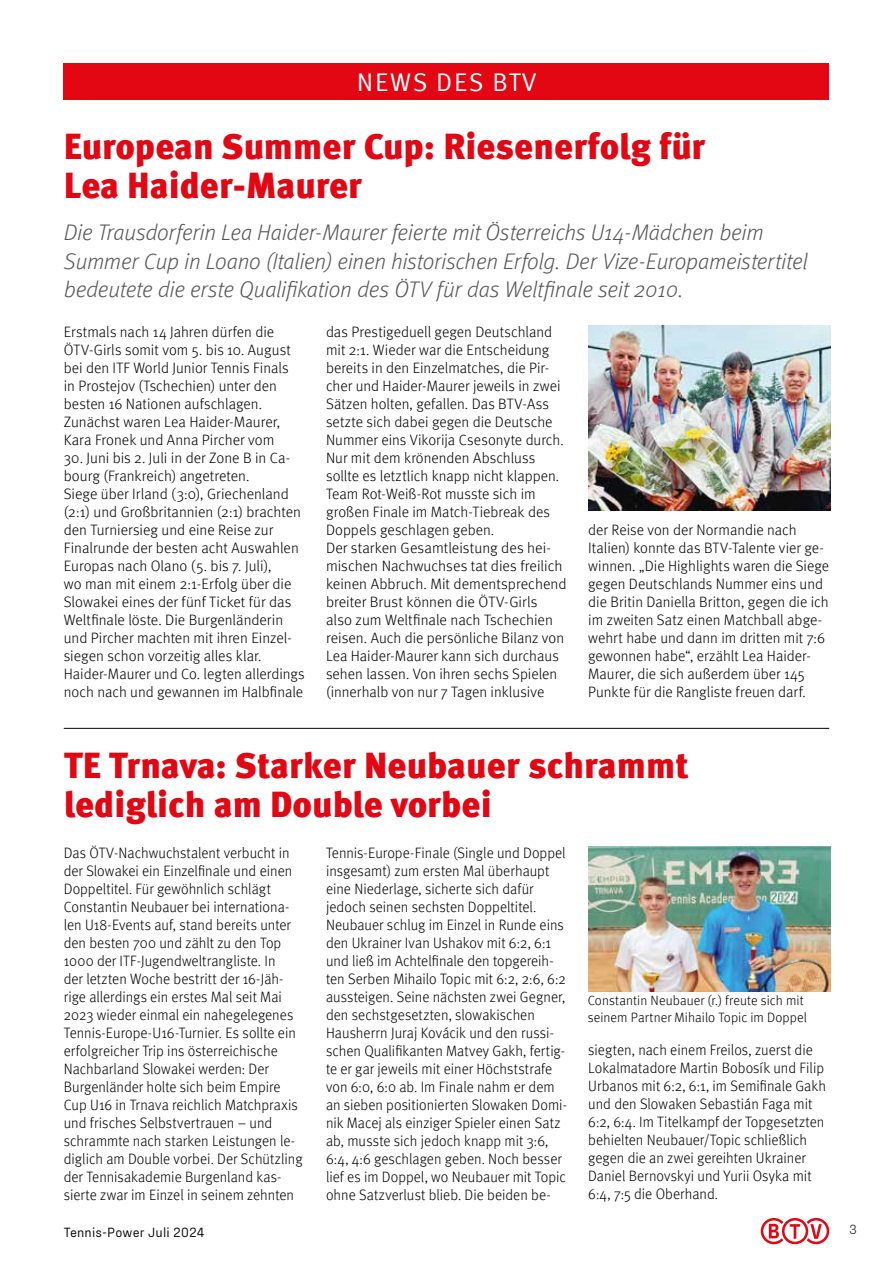
<style>
.page{position:relative;width:893px;height:1263px;background:#fff}
.page>*{position:absolute;margin:0;border:0;box-sizing:border-box;transform-origin:0 0}
.t1{font:900 36px/39px "Meta Pro";color:#e30613}
.t2{font:25.5px "Meta Pro";letter-spacing:.06em;color:#fff}
.t3{font:italic 300 22.5px/28.5px "Meta Pro";letter-spacing:-.01em;color:#575756}
.t4{font:300 15px/18px "Meta Pro";color:#000}
.t5{font:300 13.5px/16.5px "Meta Pro";letter-spacing:.005em;color:#000}
.t6{font:13.5px "Fraktion Sans";letter-spacing:.01em;color:#000}
.t7{font:13.5px "Fraktion Sans";color:#3c3c3b}
</style>
<div class="page">
<svg style="left:761px;top:1218px;width:68px;height:26px"></svg>
<hr style="left:64px;top:728px;width:765px;height:1px;background:#000">
<div style="left:64px;top:64px;width:765px;height:36px;background:#e30613"></div>
<img style="left:588px;top:325px;width:242px;height:186px">
<img style="left:588px;top:847px;width:242px;height:144px">
<h2 class="t2" style="left:357px;top:63px;width:181px">NEWS DES BTV</h2>
<h1 class="t1" style="left:64px;top:125px;width:643px">European Summer Cup: Riesenerfolg für<br>Lea Haider-Maurer</h1>
<p class="t3" style="left:64px;top:217px;width:745px">Die Trausdorferin Lea Haider-Maurer feierte mit Österreichs U14-Mädchen beim<br>Summer Cup in Loano (Italien) einen historischen Erfolg. Der Vize-Europameistertitel bedeutete die erste Qualifikation des ÖTV für das Weltfinale seit 2010.</p>
<p class="t4" style="left:64px;top:322px;width:229px">Erstmals nach 14 Jahren dürfen die ÖTV-Girls somit vom 5. bis 10. August bei den ITF World Junior Tennis Finals in Prostejov (Tschechien) unter den besten 16 Nationen aufschlagen.<br>Zunächst waren Lea Haider-Maurer, Kara Fronek und Anna Pircher vom</p>
<p class="t4" style="left:64px;top:448px;width:242px">30. Juni bis 2. Juli in der Zone B in Ca&shy;bourg (Frankreich) angetreten.<br>Siege über Irland (3:0), Griechenland (2:1) und Großbritannien (2:1) brachten den Turniersieg und eine Reise zur Finalrunde der besten acht Auswahlen Europas nach Olano (5. bis 7. Juli),<br>wo man mit einem 2:1-Erfolg über die Slowakei eines der fünf Ticket für das Weltfinale löste. Die Burgenländerin und Pircher machten mit ihren Einzel&shy;siegen schon vorzeitig alles klar.<br>Haider-Maurer und Co. legten allerdings noch nach und gewannen im Halbfinale</p>
<p class="t4" style="left:326px;top:322px;width:242px">das Prestigeduell gegen Deutschland mit 2:1. Wieder war die Entscheidung bereits in den Einzelmatches, die Pir&shy;cher und Haider-Maurer jeweils in zwei Sätzen holten, gefallen. Das BTV-Ass setzte sich dabei gegen die Deutsche Nummer eins Vikorija Csesonyte durch.<br>Nur mit dem krönenden Abschluss sollte es letztlich knapp nicht klappen.<br>Team Rot-Weiß-Rot musste sich im großen Finale im Match-Tiebreak des Doppels geschlagen geben.<br>Der starken Gesamtleistung des hei&shy;mischen Nachwuchses tat dies freilich keinen Abbruch. Mit dementsprechend breiter Brust können die ÖTV-Girls also zum Weltfinale nach Tschechien reisen. Auch die persönliche Bilanz von Lea Haider-Maurer kann sich durchaus sehen lassen. Von ihren sechs Spielen (innerhalb von nur 7 Tagen inklusive</p>
<p class="t4" style="left:588px;top:520px;width:242px">der Reise von der Normandie nach Italien) konnte das BTV-Talente vier ge&shy;winnen. „Die Highlights waren die Siege gegen Deutschlands Nummer eins und die Britin Daniella Britton, gegen die ich im zweiten Satz einen Matchball abge&shy;wehrt habe und dann im dritten mit 7:6 gewonnen habe“, erzählt Lea Haider-Maurer, die sich außerdem über 145<br>Punkte für die Rangliste freuen darf.</p>
<h1 class="t1" style="left:64px;top:744px;width:627px">TE Trnava: Starker Neubauer schrammt lediglich am Double vorbei</h1>
<p class="t4" style="left:64px;top:843px;width:240px">Das ÖTV-Nachwuchstalent verbucht in der Slowakei ein Einzelfinale und einen Doppeltitel. Für gewöhnlich schlägt Constantin Neubauer bei internationa&shy;len U18-Events auf, stand bereits unter den besten 700 und zählt zu den Top 1000 der ITF-Jugendweltrangliste. In<br>der letzten Woche bestritt der 16-Jäh&shy;rige allerdings ein erstes Mal seit Mai 2023 wieder einmal ein nahegelegenes Tennis-Europe-U16-Turnier. Es sollte ein erfolgreicher Trip ins österreichische Nachbarland Slowakei werden: Der Burgenländer holte sich beim Empire Cup U16 in Trnava reichlich Matchpraxis und frisches Selbstvertrauen – und schrammte nach starken Leistungen le&shy;diglich am Double vorbei. Der Schützling der Tennisakademie Burgenland kas&shy;sierte zwar im Einzel in seinem zehnten</p>
<p class="t4" style="left:326px;top:843px;width:242px">Tennis-Europe-Finale (Single und Doppel insgesamt) zum ersten Mal überhaupt eine Niederlage, sicherte sich dafür jedoch seinen sechsten Doppeltitel.<br>Neubauer schlug im Einzel in Runde eins den Ukrainer Ivan Ushakov mit 6:2, 6:1 und ließ im Achtelfinale den topgereih&shy;ten Serben Mihailo Topic mit 6:2, 2:6, 6:2 aussteigen. Seine nächsten zwei Gegner, den sechstgesetzten, slowakischen Hausherrn Juraj Kovácik und den russi&shy;schen Qualifikanten Matvey Gakh, fertig&shy;te er gar jeweils mit einer Höchststrafe von 6:0, 6:0 ab. Im Finale nahm er dem an sieben positionierten Slowaken Domi&shy;nik Macej als einziger Spieler einen Satz ab, musste sich jedoch knapp mit 3:6, 6:4, 4:6 geschlagen geben. Noch besser lief es im Doppel, wo Neubauer mit Topic ohne Satzverlust blieb. Die beiden be-</p>
<p class="t5" style="left:588px;top:992px;width:221px">Constantin Neubauer (r.) freute sich mit seinem Partner Mihailo Topic im Doppel</p>
<p class="t4" style="left:588px;top:1040px;width:239px">siegten, nach einem Freilos, zuerst die Lokalmatadore Martin Bobosík und Filip Urbanos mit 6:2, 6:1, im Semifinale Gakh und den Slowaken Sebastián Faga mit 6:2, 6:4. Im Titelkampf der Topgesetzten behielten Neubauer/Topic schließlich gegen die an zwei gereihten Ukrainer Daniel Bernovskyi und Yurii Osyka mit 6:4, 7:5 die Oberhand.</p>
<p class="t6" style="left:64px;top:1221px;width:142px">Tennis-Power Juli 2024</p>
<p class="t7" style="left:849px;top:1219px;width:9px">3</p>
</div>
